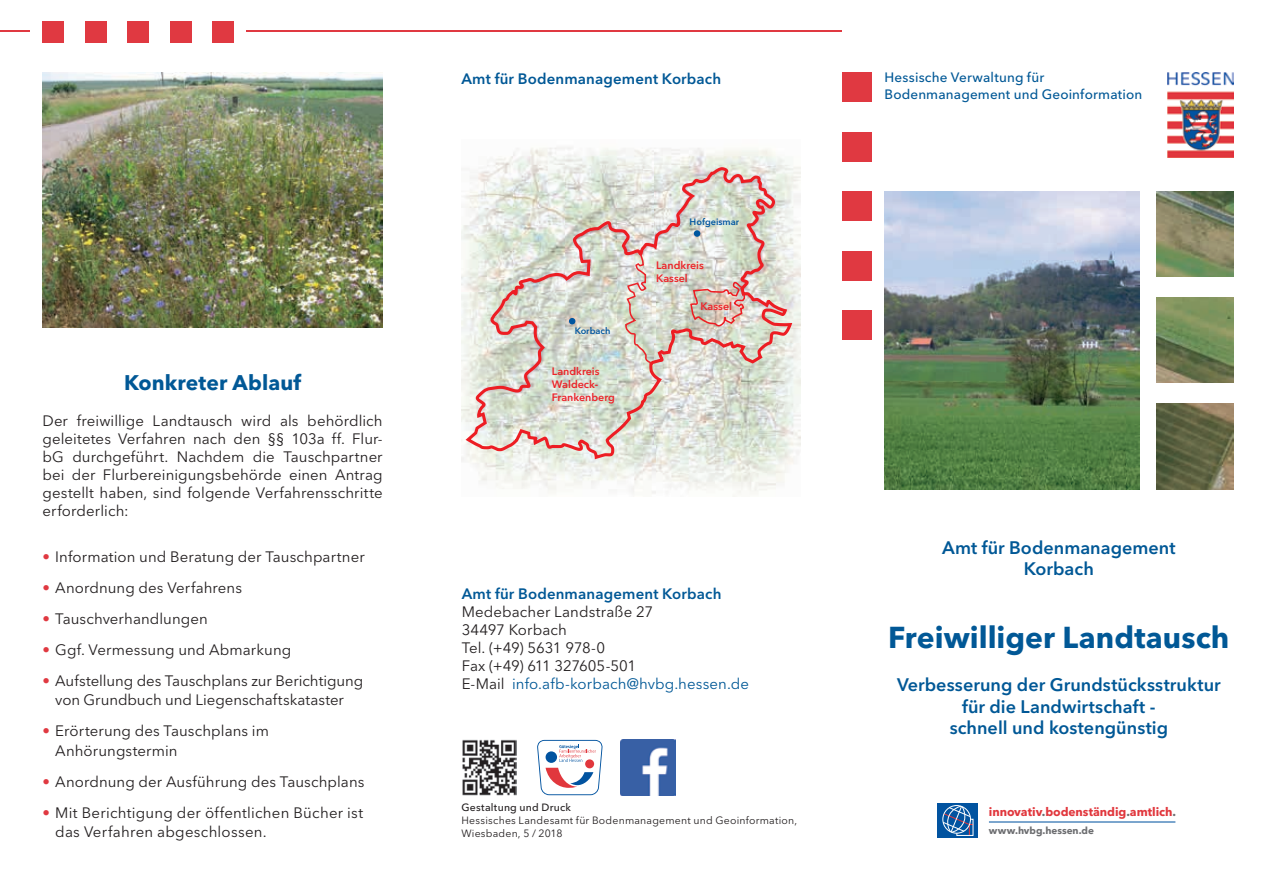
<style>
.page{position:relative;width:1263px;height:893px;background:#fff}
.page>*{position:absolute;margin:0;border:0;box-sizing:border-box;transform-origin:0 0}
.t1{font:700 30px "Avenir Next LT Pro";color:#015896}
.t2{font:700 21px "Avenir Next LT Pro";letter-spacing:.005em;color:#015896}
.t3{font:600 18px/21.6px "Avenir Next LT Pro";color:#015896;text-align:center}
.t4{font:15px/18px "Avenir Next LT Pro";letter-spacing:.005em;color:#231f20}
.t5{font:600 15px "Avenir Next LT Pro";letter-spacing:.01em;color:#015896}
.t6{font:500 13.5px/16.2px "Avenir Next LT Pro";letter-spacing:.01em;color:#015896}
.t7{font:700 12px "Avenir Next LT Pro";letter-spacing:-.005em;color:#e1373d}
.t8{font:600 10.65px/12.9px "Avenir Next LT Pro";color:#ec2329}
.t9{font:10.5px/12.6px "Avenir Next LT Pro";letter-spacing:.02em;color:#231f20}
.t10{font:500 10.5px "Avenir Next LT Pro";letter-spacing:.025em;color:#231f20}
.t11{font:700 9.9px "Avenir Next LT Pro";letter-spacing:-.005em;color:#6c6d70}
.t12{font:600 9.15px "Avenir Next LT Pro";color:#0156a0}
.s1{color:#e03941}
.s2{color:#015896}
.s3{color:#6c6d70}
</style>
<div class="page">
<img style="left:1157px;top:191px;width:76px;height:298px">
<img style="left:884px;top:191px;width:256px;height:298px">
<img style="left:43px;top:72px;width:340px;height:255px">
<div style="left:1148px;top:278px;width:101px;height:19px;background:#fff"></div>
<div style="left:1148px;top:383px;width:101px;height:19px;background:#fff"></div>
<img style="left:461px;top:147px;width:339px;height:350px">
<svg style="left:466px;top:167px;width:326px;height:292px;background:#ddd6cd"></svg>
<svg style="left:625px;top:254px;width:26px;height:110px;background:#dbccc3"></svg>
<svg style="left:690px;top:282px;width:55px;height:44px;background:#d6b0a6"></svg>
<div style="left:694px;top:230px;width:6px;height:7px;background:#0156a0;border-radius:50%"></div>
<svg style="left:569px;top:318px;width:6px;height:6px"></svg>
<img style="left:462px;top:740px;width:55px;height:55px">
<div style="left:43px;top:21px;width:21px;height:22px;background:#e03941"></div>
<div style="left:170px;top:21px;width:21px;height:22px;background:#e03941"></div>
<div style="left:213px;top:21px;width:21px;height:22px;background:#e03941"></div>
<div style="left:128px;top:21px;width:21px;height:22px;background:#e03941"></div>
<div style="left:85px;top:21px;width:21px;height:22px;background:#e03941"></div>
<hr style="left:0;top:30px;width:30px;height:1px;background:#e03941">
<hr style="left:247px;top:30px;width:595px;height:1px;background:#e03941">
<div style="left:842px;top:72px;width:30px;height:30px;background:#e03941"></div>
<div style="left:842px;top:251px;width:30px;height:30px;background:#e03941"></div>
<div style="left:842px;top:132px;width:30px;height:30px;background:#e03941"></div>
<div style="left:842px;top:310px;width:30px;height:30px;background:#e03941"></div>
<div style="left:842px;top:191px;width:30px;height:30px;background:#e03941"></div>
<img style="left:1168px;top:72px;width:65px;height:85px">
<svg style="left:537px;top:740px;width:65px;height:55px"></svg>
<img style="left:620px;top:740px;width:55px;height:55px">
<hr style="left:989px;top:821px;width:186px;height:1px;background:#0153a0">
<div style="left:937px;top:803px;width:41px;height:34px;background:#0153a0"></div>
<svg style="left:942px;top:805px;width:32px;height:31px"></svg>
<h2 class="t2" style="left:124px;top:370px;width:179px">Konkreter Ablauf</h2>
<p class="t4" style="left:43px;top:412px;width:342px;text-align:justify">Der freiwillige Landtausch wird als behördlich geleitetes Verfahren nach den §§ 103a ff. Flur&shy;bG durchgeführt. Nachdem die Tauschpartner bei der Flurbereinigungsbehörde einen Antrag gestellt haben, sind folgende Verfahrensschritte erforderlich:</p>
<p class="t4" style="left:43px;top:548px;width:324px"><span class="s1">•</span> Information und Beratung der Tauschpartner</p>
<p class="t4" style="left:43px;top:579px;width:201px"><span class="s1">•</span> Anordnung des Verfahrens</p>
<p class="t4" style="left:43px;top:610px;width:167px"><span class="s1">•</span> Tauschverhandlungen</p>
<p class="t4" style="left:43px;top:641px;width:250px"><span class="s1">•</span> Ggf. Vermessung und Abmarkung</p>
<p class="t4" style="left:43px;top:671px;width:322px;line-height:19px;text-align:center"><span class="s1">•</span> Aufstellung des Tauschplans zur Berichtigung von Grundbuch und Liegenschaftskataster</p>
<p class="t4" style="left:55px;top:722px;width:215px;line-height:19px;text-indent:-13px"><span class="s1">•</span> Erörterung des Tauschplans im<br>Anhörungstermin</p>
<p class="t4" style="left:43px;top:772px;width:323px"><span class="s1">•</span> Anordnung der Ausführung des Tauschplans</p>
<p class="t4" style="left:55px;top:803px;width:310px;line-height:19px;text-indent:-13px"><span class="s1">•</span> Mit Berichtigung der öffentlichen Bücher ist das Verfahren abgeschlossen.</p>
<p class="t5" style="left:461px;top:69px;width:261px">Amt für Bodenmanagement Korbach</p>
<p class="t6" style="left:884px;top:70px;width:259px">Hessische Verwaltung für<br>Bodenmanagement und Geoinformation</p>
<p class="t12" style="left:690px;top:216px;width:51px">Hofgeismar</p>
<p class="t12" style="left:575px;top:325px;width:37px">Korbach</p>
<p class="t8" style="left:552px;top:365px;width:64px">Landkreis<br>Waldeck-<br>Frankenberg</p>
<p class="t8" style="left:656px;top:258px;width:49px">Landkreis<br>Kassel</p>
<p class="t8" style="left:700px;top:300px;width:33px">Kassel</p>
<p class="t5" style="left:462px;top:585px;width:261px">Amt für Bodenmanagement Korbach</p>
<p class="t4" style="left:462px;top:603px;width:289px">Medebacher Landstraße 27<br>34497 Korbach<br>Tel. (+49) 5631 978-0<br>Fax (+49) 611 327605-501<br>E-Mail <span class="s2">info.afb-korbach@hvbg.hessen.de</span></p>
<p class="t10" style="left:461px;top:801px;width:111px">Gestaltung und Druck</p>
<p class="t9" style="left:461px;top:814px;width:337px">Hessisches Landesamt für Bodenmanagement und Geoinformation,<br>Wiesbaden, 5 / 2018</p>
<p class="t3" style="left:942px;top:536px;width:235px">Amt für Bodenmanagement<br>Korbach</p>
<h1 class="t1" style="left:888px;top:619px;width:343px">Freiwilliger Landtausch</h1>
<p class="t3" style="left:897px;top:674px;width:325px">Verbesserung der Grundstücksstruktur für die Landwirtschaft -<br>schnell und kostengünstig</p>
<p class="t7" style="left:989px;top:805px;width:189px">innovativ<span class="s3">.</span>bodenständig<span class="s3">.</span>amtlich<span class="s3">.</span></p>
<p class="t11" style="left:989px;top:824px;width:107px">www.hvbg.hessen.de</p>
</div>
